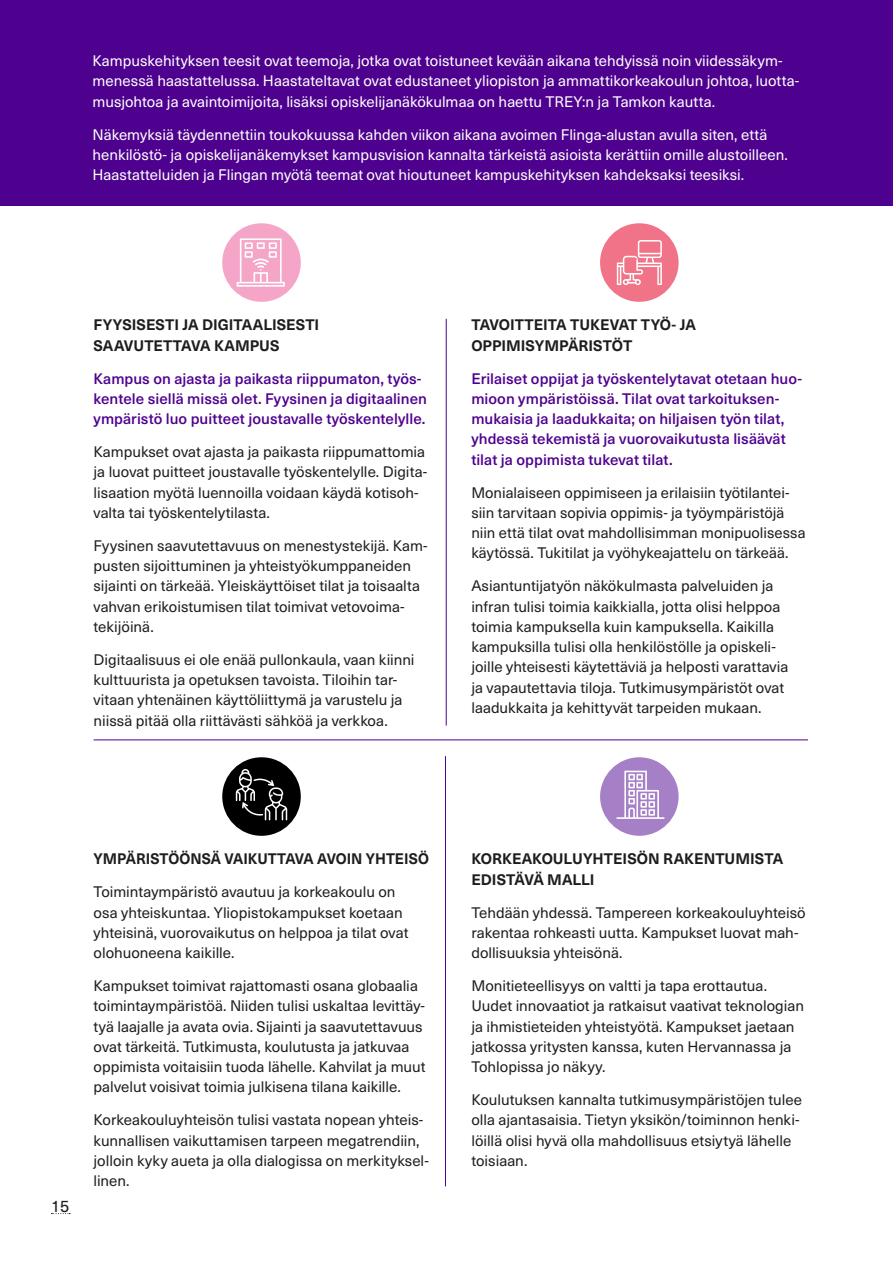
<style>
.page{position:relative;width:893px;height:1263px;background:#fff}
.page>*{position:absolute;margin:0;border:0;box-sizing:border-box;transform-origin:0 0}
.t1{font:16.5px "Neue Haas Unica Pro";color:#1d1d1b}
.Leipäteksti_P_FI{font:15px/20.2px "Neue Haas Unica Pro";color:#1d1d1b}
.Leipäteksti_nega_P_F{font:15px/20.2px "Neue Haas Unica Pro";color:#fff}
.Leipteksti_purple_P{font:500 15px/20.2px "Neue Haas Unica Pro";letter-spacing:.005em;color:#4e008e}
.Leipäteksti_P_FI-2{font:700 15px/20.2px "Neue Haas Unica Pro";color:#1d1d1b}
</style>
<div class="page">
<svg style="left:51px;top:1213px;width:19px;height:1px"></svg>
<div style="left:0;top:0;width:893px;height:206px;background:#4e008e"></div>
<div style="left:222px;top:223px;width:79px;height:79px;background:#f5a5c8;border-radius:50%"></div>
<svg style="left:237px;top:238px;width:48px;height:49px"></svg>
<hr style="left:446px;top:319px;width:1px;height:407px;background:#4e008e">
<div style="left:600px;top:223px;width:79px;height:79px;background:#f07387;border-radius:50%"></div>
<svg style="left:617px;top:240px;width:45px;height:45px"></svg>
<hr style="left:94px;top:739px;width:714px;height:1px;background:#4e008e">
<div style="left:222px;top:757px;width:79px;height:79px;background:#000;border-radius:50%"></div>
<svg style="left:236px;top:769px;width:51px;height:51px"></svg>
<hr style="left:445px;top:756px;width:1px;height:430px;background:#4e008e">
<div style="left:600px;top:757px;width:79px;height:79px;background:#a680c6;border-radius:50%"></div>
<svg style="left:616px;top:771px;width:49px;height:48px"></svg>
<p class="Leipäteksti_nega_P_F" style="left:93px;top:51px;width:708px">Kampuskehityksen teesit ovat teemoja, jotka ovat toistuneet kevään aikana tehdyissä noin viidessäkym&shy;menessä haastattelussa. Haastateltavat ovat edustaneet yliopiston ja ammattikorkeakoulun johtoa, luotta&shy;musjohtoa ja avaintoimijoita, lisäksi opiskelijanäkökulmaa on haettu TREY:n ja Tamkon kautta.</p>
<p class="Leipäteksti_nega_P_F" style="left:93px;top:124px;width:697px">Näkemyksiä täydennettiin toukokuussa kahden viikon aikana avoimen Flinga-alustan avulla siten, että henkilöstö- ja opiskelijanäkemykset kampusvision kannalta tärkeistä asioista kerättiin omille alustoilleen.<br>Haastatteluiden ja Flingan myötä teemat ovat hioutuneet kampuskehityksen kahdeksaksi teesiksi.</p>
<p class="Leipäteksti_P_FI-2" style="left:94px;top:315px;width:227px">FYYSISESTI JA DIGITAALISESTI<br>SAAVUTETTAVA KAMPUS</p>
<p class="Leipteksti_purple_P" style="left:94px;top:368px;width:335px">Kampus on ajasta ja paikasta riippumaton, työs&shy;kentele siellä missä olet. Fyysinen ja digitaalinen ympäristö luo puitteet joustavalle työskentelylle.</p>
<p class="Leipäteksti_P_FI" style="left:94px;top:442px;width:335px">Kampukset ovat ajasta ja paikasta riippumattomia ja luovat puitteet joustavalle työskentelylle. Digita&shy;lisaation myötä luennoilla voidaan käydä kotisoh&shy;valta tai työskentelytilasta.</p>
<p class="Leipäteksti_P_FI" style="left:94px;top:536px;width:336px">Fyysinen saavutettavuus on menestystekijä. Kam&shy;pusten sijoittuminen ja yhteistyökumppaneiden sijainti on tärkeää. Yleiskäyttöiset tilat ja toisaalta vahvan erikoistumisen tilat toimivat vetovoima&shy;tekijöinä.</p>
<p class="Leipäteksti_P_FI" style="left:94px;top:650px;width:323px">Digitaalisuus ei ole enää pullonkaula, vaan kiinni kulttuurista ja opetuksen tavoista. Tiloihin tar&shy;vitaan yhtenäinen käyttöliittymä ja varustelu ja niissä pitää olla riittävästi sähköä ja verkkoa.</p>
<p class="Leipäteksti_P_FI-2" style="left:471px;top:315px;width:226px">TAVOITTEITA TUKEVAT TYÖ- JA<br>OPPIMISYMPÄRISTÖT</p>
<p class="Leipteksti_purple_P" style="left:471px;top:368px;width:332px">Erilaiset oppijat ja työskentelytavat otetaan huo&shy;mioon ympäristöissä. Tilat ovat tarkoituksen&shy;mukaisia ja laadukkaita; on hiljaisen työn tilat, yhdessä tekemistä ja vuorovaikutusta lisäävät tilat ja oppimista tukevat tilat.</p>
<p class="Leipäteksti_P_FI" style="left:471px;top:482px;width:336px">Monialaiseen oppimiseen ja erilaisiin työtilantei&shy;siin tarvitaan sopivia oppimis- ja työympäristöjä niin että tilat ovat mahdollisimman monipuolisessa käytössä. Tukitilat ja vyöhykeajattelu on tärkeää.</p>
<p class="Leipäteksti_P_FI" style="left:471px;top:576px;width:319px">Asiantuntijatyön näkökulmasta palveluiden ja infran tulisi toimia kaikkialla, jotta olisi helppoa toimia kampuksella kuin kampuksella. Kaikilla kampuksilla tulisi olla henkilöstölle ja opiskeli&shy;joille yhteisesti käytettäviä ja helposti varattavia ja vapautettavia tiloja. Tutkimusympäristöt ovat laadukkaita ja kehittyvät tarpeiden mukaan.</p>
<p class="t1" style="left:51px;top:1196px;width:20px">15</p>
<p class="Leipäteksti_P_FI-2" style="left:94px;top:849px;width:337px">YMPÄRISTÖÖNSÄ VAIKUTTAVA AVOIN YHTEISÖ</p>
<p class="Leipäteksti_P_FI" style="left:94px;top:882px;width:316px">Toimintaympäristö avautuu ja korkeakoulu on osa yhteiskuntaa. Yliopistokampukset koetaan yhteisinä, vuorovaikutus on helppoa ja tilat ovat olohuoneena kaikille.</p>
<p class="Leipäteksti_P_FI" style="left:94px;top:976px;width:334px">Kampukset toimivat rajattomasti osana globaalia toimintaympäristöä. Niiden tulisi uskaltaa levittäy&shy;tyä laajalle ja avata ovia. Sijainti ja saavutettavuus ovat tärkeitä. Tutkimusta, koulutusta ja jatkuvaa oppimista voitaisiin tuoda lähelle. Kahvilat ja muut palvelut voisivat toimia julkisena tilana kaikille.</p>
<p class="Leipäteksti_P_FI" style="left:94px;top:1110px;width:337px">Korkeakouluyhteisön tulisi vastata nopean yhteis&shy;kunnallisen vaikuttamisen tarpeen megatrendiin, jolloin kyky aueta ja olla dialogissa on merkityksel&shy;linen.</p>
<p class="Leipäteksti_P_FI-2" style="left:471px;top:849px;width:313px">KORKEAKOULUYHTEISÖN RAKENTUMISTA<br>EDISTÄVÄ MALLI</p>
<p class="Leipäteksti_P_FI" style="left:471px;top:902px;width:336px">Tehdään yhdessä. Tampereen korkeakouluyhteisö rakentaa rohkeasti uutta. Kampukset luovat mah&shy;dollisuuksia yhteisönä.</p>
<p class="Leipäteksti_P_FI" style="left:471px;top:976px;width:334px">Monitieteellisyys on valtti ja tapa erottautua.<br>Uudet innovaatiot ja ratkaisut vaativat teknologian ja ihmistieteiden yhteistyötä. Kampukset jaetaan jatkossa yritysten kanssa, kuten Hervannassa ja Tohlopissa jo näkyy.</p>
<p class="Leipäteksti_P_FI" style="left:471px;top:1090px;width:332px">Koulutuksen kannalta tutkimusympäristöjen tulee olla ajantasaisia. Tietyn yksikön/toiminnon henki&shy;löillä olisi hyvä olla mahdollisuus etsiytyä lähelle toisiaan.</p>
</div>
